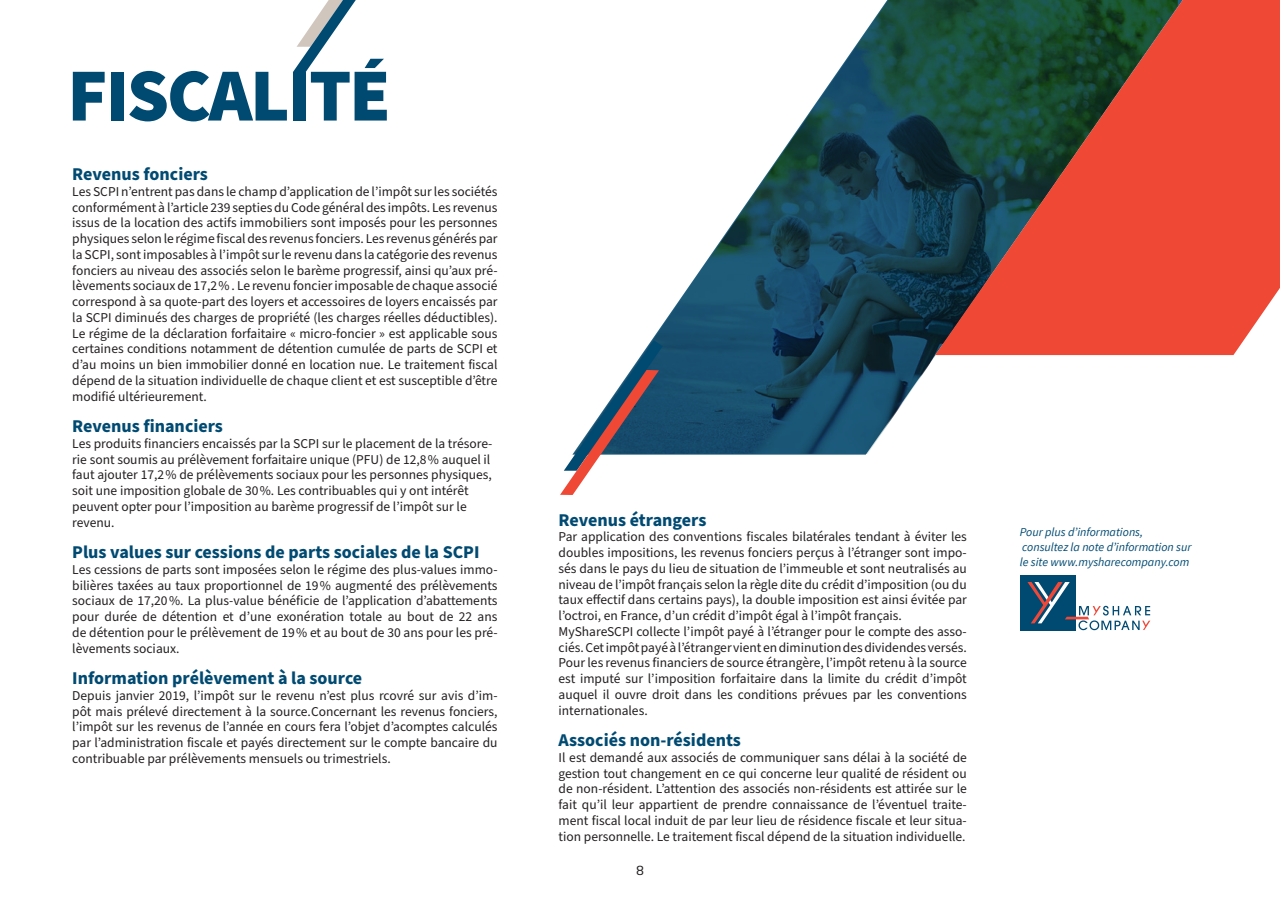
<style>
.page{position:relative;width:1280px;height:910px;background:#fff}
.page>*{position:absolute;margin:0;border:0;box-sizing:border-box;transform-origin:0 0}
.t1{font:900 75px "Source Sans Pro";letter-spacing:-.03em;color:#004a72}
.t2{font:700 18px "Source Sans Pro";color:#004a72}
.t3{font:13.5px/15.8px "Source Sans Pro";color:#231f20;text-align:justify}
.t4{font:13.5px "Aglet Sans";color:#231f20}
.t5{font:italic 12px "Source Sans Pro";color:#004a72}
</style>
<div class="page">
<svg style="left:652px;top:0;width:540px;height:455px"></svg>
<svg style="left:935px;top:0;width:345px;height:355px;background:#9c4837"></svg>
<svg style="left:560px;top:340px;width:103px;height:155px"></svg>
<svg style="left:293px;top:0;width:63px;height:72px"></svg>
<div style="left:1020px;top:575px;width:55px;height:55px;background:#004a72"></div>
<svg style="left:1027px;top:582px;width:123px;height:48px"></svg>
<p class="t1" style="left:67px;top:47px;width:325px">FISCALITÉ</p>
<p class="t2" style="left:72px;top:162px;width:137px">Revenus fonciers</p>
<p class="t3" style="left:72px;top:184px;width:427px">Les SCPI n’entrent pas dans le champ d’application de l’impôt sur les sociétés conformément à l’article 239 septies du Code général des impôts. Les revenus issus de la location des actifs immobiliers sont imposés pour les personnes physiques selon le régime fiscal des revenus fonciers. Les revenus générés par la SCPI, sont imposables à l’impôt sur le revenu dans la catégorie des revenus fonciers au niveau des associés selon le barème progressif, ainsi qu’aux pré&shy;lèvements sociaux de 17,2 % . Le revenu foncier imposable de chaque associé correspond à sa quote-part des loyers et accessoires de loyers encaissés par la SCPI diminués des charges de propriété (les charges réelles déductibles).<br>Le régime de la déclaration forfaitaire « micro-foncier » est applicable sous certaines conditions notamment de détention cumulée de parts de SCPI et d’au moins un bien immobilier donné en location nue. Le traitement fiscal dépend de la situation individuelle de chaque client et est susceptible d’être modifié ultérieurement.</p>
<p class="t2" style="left:72px;top:414px;width:152px">Revenus financiers</p>
<p class="t3" style="left:72px;top:436px;width:422px;text-align:left">Les produits financiers encaissés par la SCPI sur le placement de la trésore&shy;rie sont soumis au prélèvement forfaitaire unique (PFU) de 12,8 % auquel il faut ajouter 17,2 % de prélèvements sociaux pour les personnes physiques, soit une imposition globale de 30 %. Les contribuables qui y ont intérêt peuvent opter pour l’imposition au barème progressif de l’impôt sur le revenu.</p>
<p class="t2" style="left:72px;top:540px;width:409px">Plus values sur cessions de parts sociales de la SCPI</p>
<p class="t3" style="left:72px;top:562px;width:427px">Les cessions de parts sont imposées selon le régime des plus-values immo&shy;bilières taxées au taux proportionnel de 19 % augmenté des prélèvements sociaux de 17,20 %. La plus-value bénéficie de l’application d’abattements pour durée de détention et d’une exonération totale au bout de 22 ans de détention pour le prélèvement de 19 % et au bout de 30 ans pour les pré&shy;lèvements sociaux.</p>
<p class="t2" style="left:72px;top:666px;width:291px">Information prélèvement à la source</p>
<p class="t3" style="left:72px;top:688px;width:427px">Depuis janvier 2019, l’impôt sur le revenu n’est plus rcovré sur avis d’im&shy;pôt mais prélevé directement à la source.Concernant les revenus fonciers, l’impôt sur les revenus de l’année en cours fera l’objet d’acomptes calculés par l’administration fiscale et payés directement sur le compte bancaire du contribuable par prélèvements mensuels ou trimestriels.</p>
<p class="t2" style="left:559px;top:507px;width:149px">Revenus étrangers</p>
<p class="t3" style="left:559px;top:529px;width:410px">Par application des conventions fiscales bilatérales tendant à éviter les doubles impositions, les revenus fonciers perçus à l’étranger sont impo&shy;sés dans le pays du lieu de situation de l’immeuble et sont neutralisés au niveau de l’impôt français selon la règle dite du crédit d’imposition (ou du taux effectif dans certains pays), la double imposition est ainsi évitée par l’octroi, en France, d’un crédit d’impôt égal à l’impôt français.</p>
<p class="t3" style="left:559px;top:624px;width:410px">MyShareSCPI collecte l’impôt payé à l’étranger pour le compte des asso&shy;ciés. Cet impôt payé à l’étranger vient en diminution des dividendes versés.<br>Pour les revenus financiers de source étrangère, l’impôt retenu à la source est imputé sur l’imposition forfaitaire dans la limite du crédit d’impôt auquel il ouvre droit dans les conditions prévues par les conventions internationales.</p>
<p class="t2" style="left:559px;top:728px;width:184px">Associés non-résidents</p>
<p class="t3" style="left:559px;top:750px;width:410px">Il est demandé aux associés de communiquer sans délai à la société de gestion tout changement en ce qui concerne leur qualité de résident ou de non-résident. L’attention des associés non-résidents est attirée sur le fait qu’il leur appartient de prendre connaissance de l’éventuel traite&shy;ment fiscal local induit de par leur lieu de résidence fiscale et leur situa&shy;tion personnelle. Le traitement fiscal dépend de la situation individuelle.</p>
<p class="t4" style="left:636px;top:862px;width:9px">8</p>
<p class="t5" style="left:1020px;top:524px;width:125px">Pour plus d’informations,</p>
<p class="t5" style="left:1022px;top:539px;width:171px">consultez la note d’information sur</p>
<p class="t5" style="left:1020px;top:554px;width:171px">le site www.mysharecompany.com</p>
</div>
